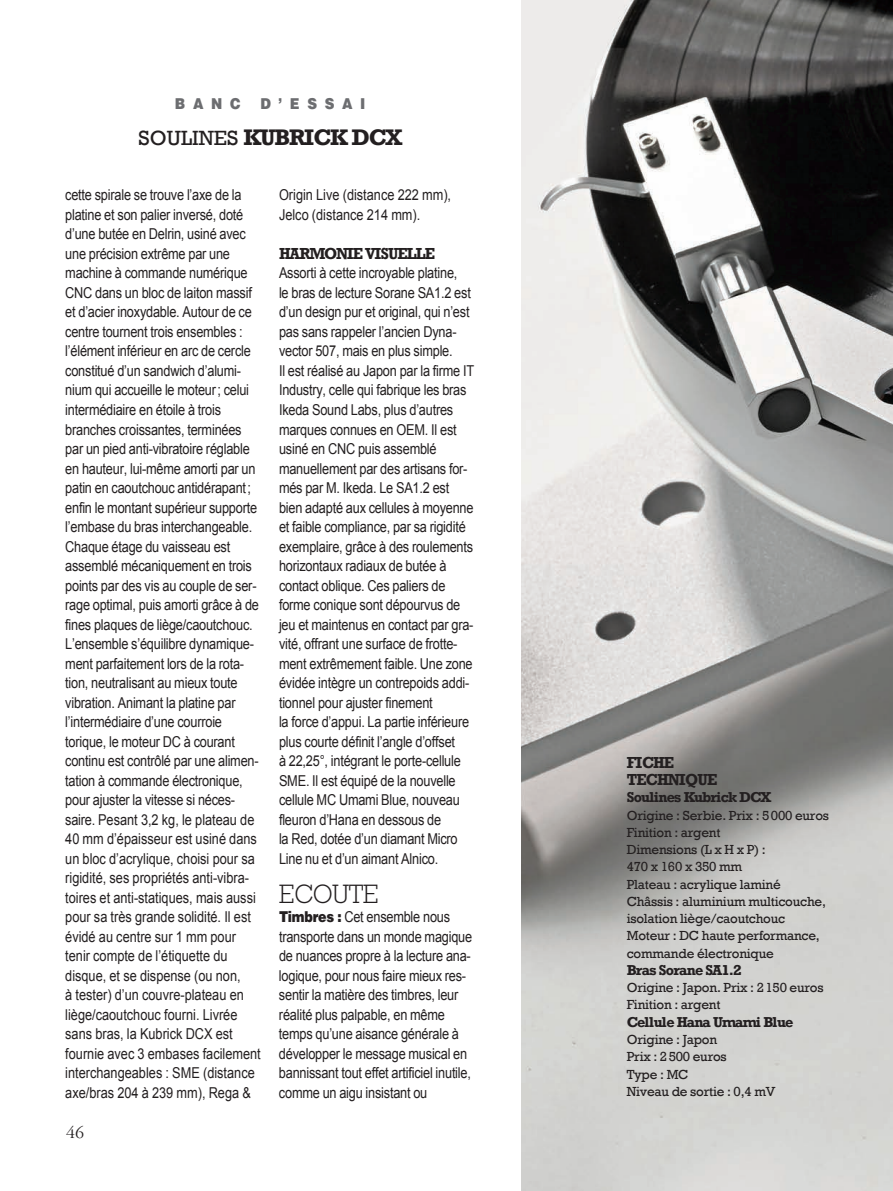
<style>
.page{position:relative;width:893px;height:1191px;background:#fff}
.page>*{position:absolute;margin:0;border:0;box-sizing:border-box;transform-origin:0 0}
.t1{font:300 27px "Rockwell";letter-spacing:-.015em;color:#231f20;scale:.95 1}
.t2{font:700 21.15px "Rockwell";letter-spacing:-.06em;color:#231f20}
.t3{font:18px "Garamond Three";color:#231f20}
.t4{font:15px/19.5px "Arial";letter-spacing:-.015em;color:#231f20;scale:.85 1}
.t5{font:700 15px/17.2px "Rockwell";letter-spacing:-.065em;color:#231f20;scale:.95 1}
.t6{font:900 15px "Helvetica";letter-spacing:.565em;color:#6c6d70;scale:.9 1}
.t7{font:13.5px/17.2px "Rockwell";letter-spacing:-.015em;color:#231f20}
.t8{font:700 13.5px "Rockwell";letter-spacing:-.06em;color:#231f20}
.s1{font-weight:400}
.s2{font-family:"Helvetica";font-weight:900}
</style>
<div class="page">
<img style="left:521px;top:0;width:372px;height:1191px">
<p class="t6" style="left:175px;top:95px;width:75px">BANC</p>
<p class="t6" style="left:260px;top:95px;width:118px">D’ESSAI</p>
<h2 class="t2" style="left:139px;top:123px;width:265px"><span class="s1">SOULINES</span> KUBRICK DCX</h2>
<p class="t4" style="left:65px;top:185px;width:232px">cette spirale se trouve l’axe de la platine et son palier inversé, doté d’une butée en Delrin, usiné avec une précision extrême par une machine à commande numérique CNC dans un bloc de laiton massif et d’acier inoxydable. Autour de ce centre tournent trois ensembles : l’élément inférieur en arc de cercle constitué d’un sandwich d’alumi&shy;nium qui accueille le moteur; celui intermédiaire en étoile à trois branches croissantes, terminées par un pied anti-vibratoire réglable en hauteur, lui-même amorti par un patin en caoutchouc antidérapant; enfin le montant supérieur supporte l’embase du bras interchangeable.<br>Chaque étage du vaisseau est assemblé mécaniquement en trois points par des vis au couple de ser&shy;rage optimal, puis amorti grâce à de fines plaques de liège/caoutchouc.<br>L’ensemble s’équilibre dynamique&shy;ment parfaitement lors de la rota&shy;tion, neutralisant au mieux toute vibration. Animant la platine par l’intermédiaire d’une courroie torique, le moteur DC à courant continu est contrôlé par une alimen&shy;tation à commande électronique, pour ajuster la vitesse si néces&shy;saire. Pesant 3,2 kg, le plateau de 40 mm d’épaisseur est usiné dans un bloc d’acrylique, choisi pour sa rigidité, ses propriétés anti-vibra&shy;toires et anti-statiques, mais aussi pour sa très grande solidité. Il est évidé au centre sur 1 mm pour tenir compte de l’étiquette du disque, et se dispense (ou non,<br>à tester) d’un couvre-plateau en liège/caoutchouc fourni. Livrée sans bras, la Kubrick DCX est fournie avec 3 embases facilement interchangeables : SME (distance axe/bras 204 à 239 mm), Rega &amp;</p>
<p class="t4" style="left:279px;top:185px;width:204px">Origin Live (distance 222 mm),<br>Jelco (distance 214 mm).</p>
<p class="t5" style="left:279px;top:245px;width:166px">HARMONIE VISUELLE</p>
<p class="t4" style="left:279px;top:263px;width:231px">Assorti à cette incroyable platine,<br>le bras de lecture Sorane SA1.2 est d’un design pur et original, qui n’est pas sans rappeler l’ancien Dyna&shy;vector 507, mais en plus simple.<br>Il est réalisé au Japon par la firme IT Industry, celle qui fabrique les bras Ikeda Sound Labs, plus d’autres marques connues en OEM. Il est usiné en CNC puis assemblé manuellement par des artisans for&shy;més par M. Ikeda. Le SA1.2 est bien adapté aux cellules à moyenne et faible compliance, par sa rigidité exemplaire, grâce à des roulements horizontaux radiaux de butée à contact oblique. Ces paliers de forme conique sont dépourvus de jeu et maintenus en contact par gra&shy;vité, offrant une surface de frotte&shy;ment extrêmement faible. Une zone évidée intègre un contrepoids addi&shy;tionnel pour ajuster finement<br>la force d’appui. La partie inférieure plus courte définit l’angle d’offset<br>à 22,25°, intégrant le porte-cellule SME. Il est équipé de la nouvelle cellule MC Umami Blue, nouveau fleuron d’Hana en dessous de<br>la Red, dotée d’un diamant Micro Line nu et d’un aimant Alnico.</p>
<h1 class="t1" style="left:279px;top:884px;width:106px">ECOUTE</h1>
<p class="t4" style="left:279px;top:907px;width:229px"><span class="s2">Timbres :</span> Cet ensemble nous transporte dans un monde magique de nuances propre à la lecture ana&shy;logique, pour nous faire mieux res&shy;sentir la matière des timbres, leur réalité plus palpable, en même temps qu’une aisance générale à développer le message musical en bannissant tout effet artificiel inutile, comme un aigu insistant ou</p>
<p class="t3" style="left:66px;top:1126px;width:19px">46</p>
<p class="t5" style="left:627px;top:753px;width:97px">FICHE<br>TECHNIQUE</p>
<p class="t8" style="left:627px;top:788px;width:146px">Soulines Kubrick DCX</p>
<p class="t7" style="left:627px;top:806px;width:204px">Origine : Serbie. Prix : 5000 euros<br>Finition : argent<br>Dimensions (L x H x P) :<br>470 x 160 x 350 mm<br>Plateau : acrylique laminé<br>Châssis : aluminium multicouche, isolation liège/caoutchouc<br>Moteur : DC haute performance, commande électronique</p>
<p class="t8" style="left:627px;top:961px;width:117px">Bras Sorane SA1.2</p>
<p class="t7" style="left:627px;top:979px;width:198px">Origine : Japon. Prix : 2150 euros<br>Finition : argent</p>
<p class="t8" style="left:627px;top:1013px;width:168px">Cellule Hana Umami Blue</p>
<p class="t7" style="left:627px;top:1031px;width:150px">Origine : Japon<br>Prix : 2500 euros<br>Type : MC<br>Niveau de sortie : 0,4 mV</p>
</div>
